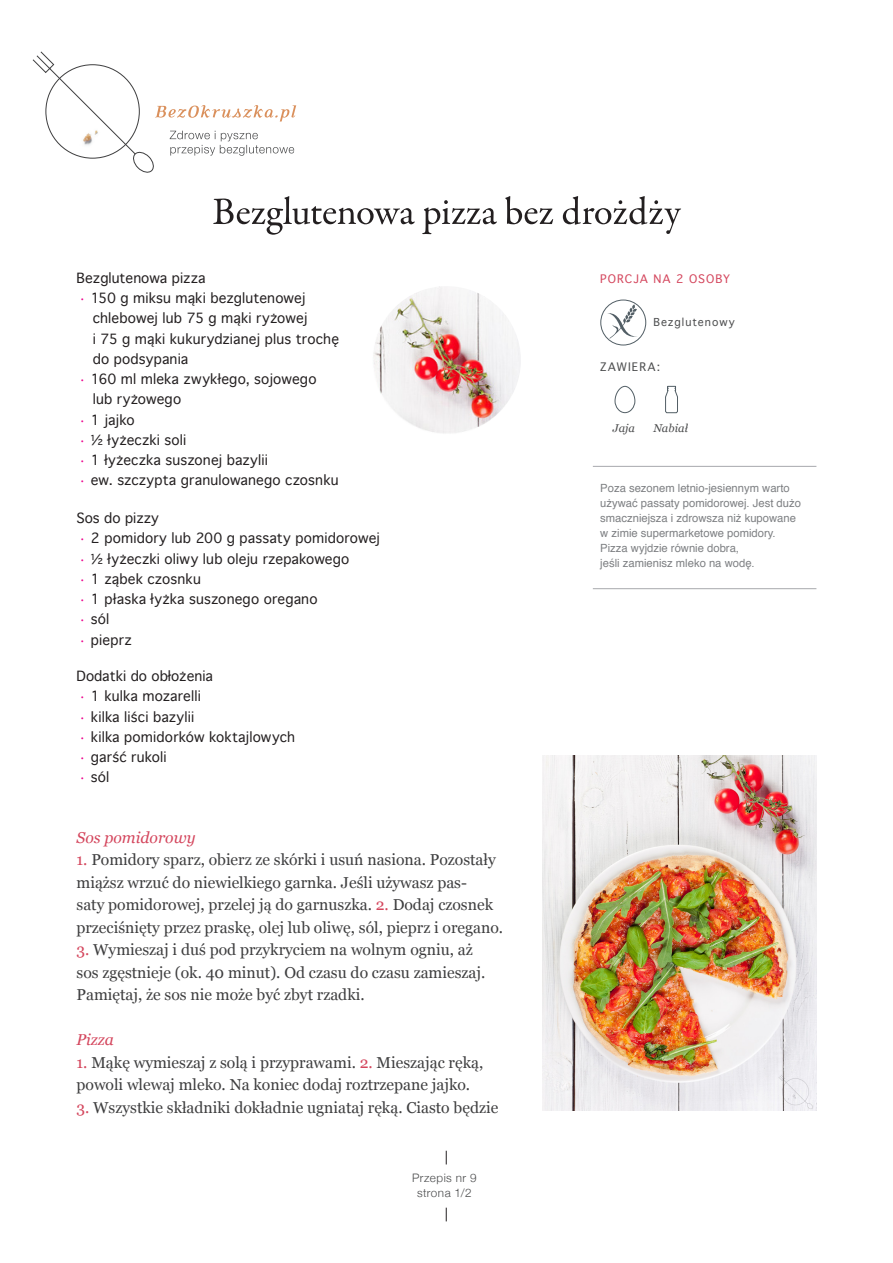
<style>
.page{position:relative;width:893px;height:1263px;background:#fff}
.page>*{position:absolute;margin:0;border:0;box-sizing:border-box;transform-origin:0 0}
.t1{font:15.75px/22.5px "Georgia";color:#3e3e3f}
.t2{font:italic 15.75px "Georgia";color:#d4465d}
.Bez_okruszka_bullitl{font:13.5px/20.2px "Geneva";letter-spacing:.01em;color:#231f20}
.t3{font:300 11.7px "Helvetica Neue";letter-spacing:.04em;color:#4b4c4d}
.t4{font:11.25px/15px "Helvetica";color:#7e8083}
.Bez_okruszka_porcja{font:11.25px "Geneva";letter-spacing:.095em;color:#d4465d}
.Bez_okruszka_porcja-2{font:italic 11.25px "Georgia";letter-spacing:.005em;color:#4b4c4d}
.Bez_okruszka_porcja-3{font:11.25px "Geneva";letter-spacing:.09em;color:#4b4c4d}
.Bez_okruszka_porcja-4{font:10.5px "Geneva";letter-spacing:.095em;color:#4b4c4d}
.s1{font-family:"Georgia";color:#ed028c}
.s2{color:#d4465d}
</style>
<div class="page">
<svg style="left:32px;top:51px;width:264px;height:122px"></svg>
<svg style="left:213px;top:196px;width:468px;height:39px"></svg>
<div style="left:600px;top:300px;width:46px;height:45px;border:1px solid #525e65;border-radius:50%"></div>
<svg style="left:607px;top:304px;width:31px;height:36px"></svg>
<svg style="left:614px;top:385px;width:22px;height:29px"></svg>
<svg style="left:665px;top:386px;width:13px;height:27px"></svg>
<img style="left:372px;top:286px;width:149px;height:149px;border-radius:74px">
<img style="left:542px;top:756px;width:274px;height:355px">
<svg style="left:446px;top:1151px;width:1px;height:13px"></svg>
<svg style="left:446px;top:1208px;width:1px;height:13px"></svg>
<hr style="left:593px;top:466px;width:223px;height:1px;background:#a8a9ad">
<hr style="left:593px;top:588px;width:223px;height:1px;background:#a8a9ad">
<p class="Bez_okruszka_bullitl" style="left:77px;top:267px;width:131px">Bezglutenowa pizza</p>
<p class="Bez_okruszka_bullitl" style="left:93px;top:288px;width:248px;text-indent:-12px"><span class="s1">·</span> 150 g miksu mąki bezglutenowej chlebowej lub 75 g mąki ryżowej<br>i 75 g mąki kukurydzianej plus trochę do podsypania</p>
<p class="Bez_okruszka_bullitl" style="left:93px;top:369px;width:225px;text-indent:-12px"><span class="s1">·</span> 160 ml mleka zwykłego, sojowego lub ryżowego</p>
<p class="Bez_okruszka_bullitl" style="left:80px;top:409px;width:56px"><span class="s1">·</span> 1 jajko</p>
<p class="Bez_okruszka_bullitl" style="left:80px;top:429px;width:108px"><span class="s1">·</span> ½ łyżeczki soli</p>
<p class="Bez_okruszka_bullitl" style="left:80px;top:450px;width:189px"><span class="s1">·</span> 1 łyżeczka suszonej bazylii</p>
<p class="Bez_okruszka_bullitl" style="left:80px;top:470px;width:260px"><span class="s1">·</span> ew. szczypta granulowanego czosnku</p>
<p class="Bez_okruszka_bullitl" style="left:77px;top:508px;width:84px">Sos do pizzy</p>
<p class="Bez_okruszka_bullitl" style="left:80px;top:528px;width:301px"><span class="s1">·</span> 2 pomidory lub 200 g passaty pomidorowej</p>
<p class="Bez_okruszka_bullitl" style="left:80px;top:548px;width:271px"><span class="s1">·</span> ½ łyżeczki oliwy lub oleju rzepakowego</p>
<p class="Bez_okruszka_bullitl" style="left:80px;top:569px;width:122px"><span class="s1">·</span> 1 ząbek czosnku</p>
<p class="Bez_okruszka_bullitl" style="left:80px;top:589px;width:239px"><span class="s1">·</span> 1 płaska łyżka suszonego oregano</p>
<p class="Bez_okruszka_bullitl" style="left:80px;top:609px;width:31px"><span class="s1">·</span> sól</p>
<p class="Bez_okruszka_bullitl" style="left:80px;top:629px;width:53px"><span class="s1">·</span> pieprz</p>
<p class="Bez_okruszka_bullitl" style="left:77px;top:666px;width:138px">Dodatki do obłożenia</p>
<p class="Bez_okruszka_bullitl" style="left:80px;top:686px;width:122px"><span class="s1">·</span> 1 kulka mozarelli</p>
<p class="Bez_okruszka_bullitl" style="left:80px;top:706px;width:115px"><span class="s1">·</span> kilka liści bazylii</p>
<p class="Bez_okruszka_bullitl" style="left:80px;top:726px;width:216px"><span class="s1">·</span> kilka pomidorków koktajlowych</p>
<p class="Bez_okruszka_bullitl" style="left:80px;top:747px;width:88px"><span class="s1">·</span> garść rukoli</p>
<p class="Bez_okruszka_bullitl" style="left:80px;top:767px;width:31px"><span class="s1">·</span> sól</p>
<p class="t2" style="left:77px;top:826px;width:120px">Sos pomidorowy</p>
<p class="t1" style="left:77px;top:848px;width:428px"><span class="s2">1.</span> Pomidory sparz, obierz ze skórki i usuń nasiona. Pozostały miąższ wrzuć do niewielkiego garnka. Jeśli używasz pas-<br>saty pomidorowej, przelej ją do garnuszka. <span class="s2">2.</span> Dodaj czosnek przeciśnięty przez praskę, olej lub oliwę, sól, pieprz i oregano.</p>
<p class="t1" style="left:77px;top:938px;width:410px"><span class="s2">3.</span> Wymieszaj i duś pod przykryciem na wolnym ogniu, aż sos zgęstnieje (ok. 40 minut). Od czasu do czasu zamieszaj.<br>Pamiętaj, że sos nie może być zbyt rzadki.</p>
<p class="t2" style="left:77px;top:1028px;width:39px">Pizza</p>
<p class="t1" style="left:77px;top:1050px;width:408px"><span class="s2">1.</span> Mąkę wymieszaj z solą i przyprawami. <span class="s2">2.</span> Mieszając ręką, powoli wlewaj mleko. Na koniec dodaj roztrzepane jajko.</p>
<p class="t1" style="left:77px;top:1095px;width:423px"><span class="s2">3.</span> Wszystkie składniki dokładnie ugniataj ręką. Ciasto będzie</p>
<p class="t3" style="left:412px;top:1169px;width:66px">Przepis nr 9</p>
<p class="t3" style="left:417px;top:1183px;width:56px">strona 1/2</p>
<p class="Bez_okruszka_porcja" style="left:600px;top:269px;width:131px">PORCJA NA 2 OSOBY</p>
<p class="Bez_okruszka_porcja-4" style="left:653px;top:313px;width:83px">Bezglutenowy</p>
<p class="Bez_okruszka_porcja-3" style="left:600px;top:358px;width:61px">ZAWIERA:</p>
<p class="Bez_okruszka_porcja-2" style="left:613px;top:420px;width:23px">Jaja</p>
<p class="Bez_okruszka_porcja-2" style="left:653px;top:420px;width:36px">Nabiał</p>
<p class="t4" style="left:600px;top:481px;width:202px">Poza sezonem letnio-jesiennym warto używać passaty pomidorowej. Jest dużo smaczniejsza i zdrowsza niż kupowane w zimie supermarketowe pomidory.<br>Pizza wyjdzie równie dobra,<br>jeśli zamienisz mleko na wodę.</p>
</div>
